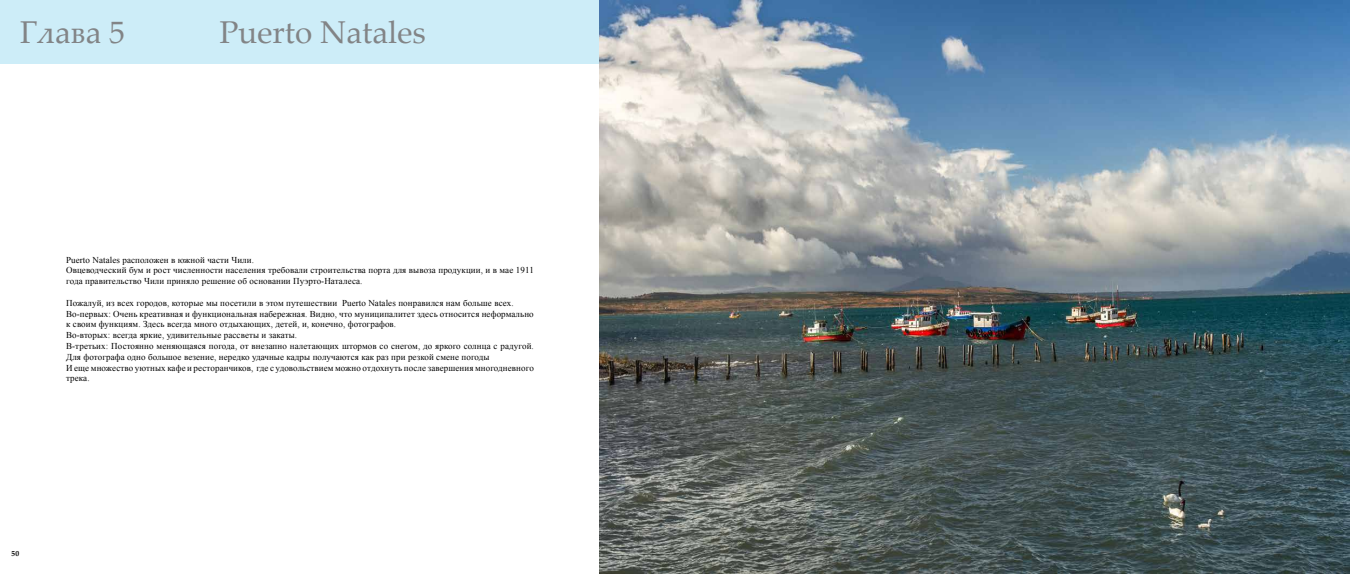
<style>
.page{position:relative;width:1350px;height:574px;background:#fff}
.page>*{position:absolute;margin:0;border:0;box-sizing:border-box;transform-origin:0 0}
.t1{font:31.5px "Palatino Linotype";color:#828486}
.t2{font:9px/10.8px "Times New Roman";letter-spacing:.01em;color:#000}
.t3{font:700 7.5px "Palatino Linotype";color:#000}
</style>
<div class="page">
<div style="left:0;top:0;width:600px;height:64px;background:#cdedf8"></div>
<img style="left:600px;top:0;width:750px;height:574px">
<h1 class="t1" style="left:20px;top:10px;width:106px">Глава 5</h1>
<h1 class="t1" style="left:219px;top:10px;width:208px">Puerto Natales</h1>
<p class="t2" style="left:66px;top:254px;width:469px">Puerto Natales расположен в южной части Чили.<br>Овцеводческий бум и рост численности населения требовали строительства порта для вывоза продукции, и в мае 1911 года правительство Чили приняло решение об основании Пуэрто-Наталеса.</p>
<p class="t2" style="left:66px;top:297px;width:469px">Пожалуй, из всех городов, которые мы посетили в этом путешествии Puerto Natales понравился нам больше всех.<br>Во-первых: Очень креативная и функциональная набережная. Видно, что муниципалитет здесь относится неформально к своим функциям. Здесь всегда много отдыхающих, детей, и, конечно, фотографов.<br>Во-вторых: всегда яркие, удивительные рассветы и закаты.<br>В-третьих: Постоянно меняющаяся погода, от внезапно налетающих штормов со снегом, до яркого солнца с радугой.<br>Для фотографа одно большое везение, нередко удачные кадры получаются как раз при резкой смене погоды<br>И еще множество уютных кафе и ресторанчиков, где с удовольствием можно отдохнуть после завершения многодневного трека.</p>
<p class="t3" style="left:12px;top:547px;width:9px">50</p>
</div>
